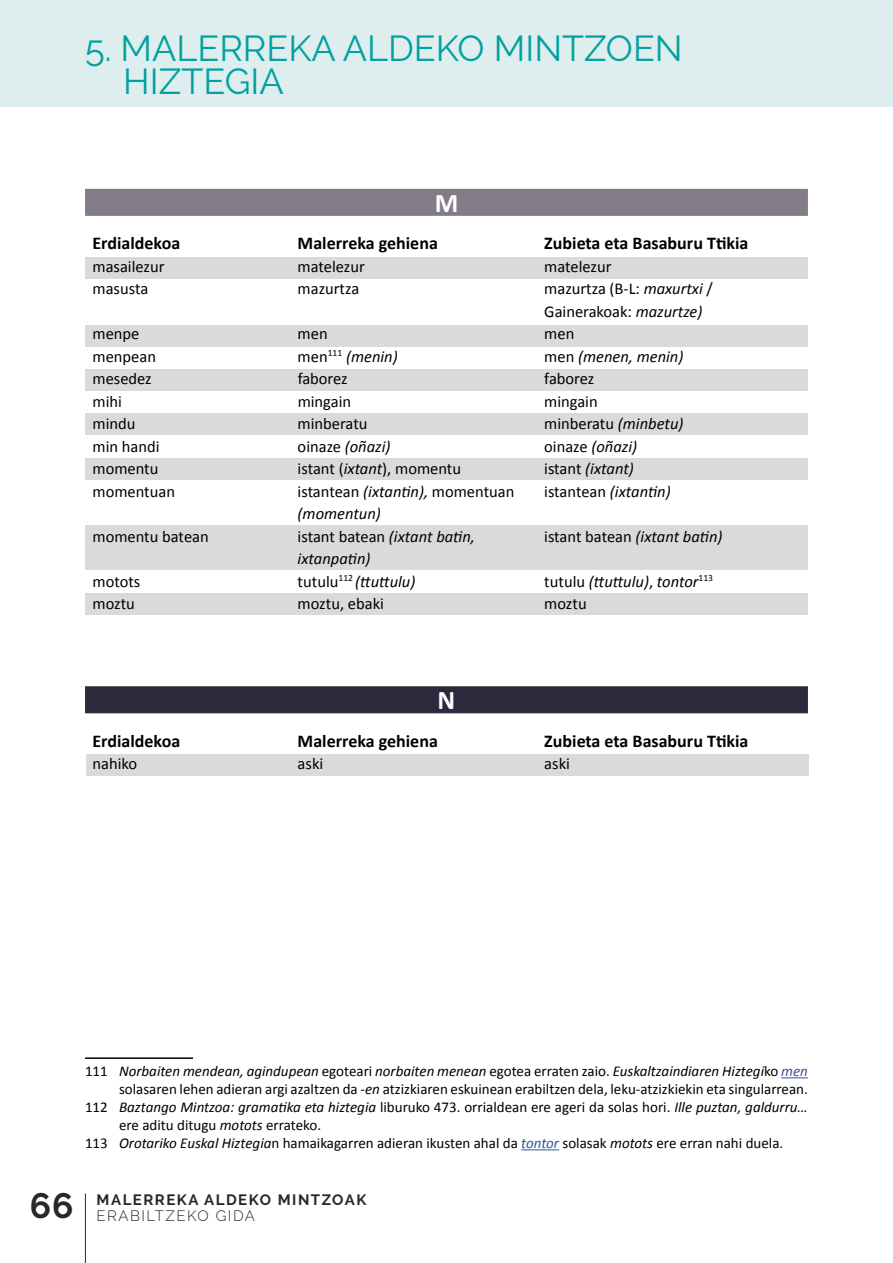
<style>
.page{position:relative;width:893px;height:1263px;background:#fff}
.page>*{position:absolute;margin:0;border:0;box-sizing:border-box;transform-origin:0 0}
.t1{font:36px/33px "Raleway";color:#00a1a0}
.t2{font:700 35.25px "Raleway";color:#282827}
.t3{font:700 27px "Calibri";color:#fff}
.t4{font:700 18px "Calibri";color:#000}
.t5{font:16.5px/22.5px "Calibri";color:#000}
.t6{font:italic 16.5px "Calibri";color:#000}
.t7{font:15px "Calibri";color:#000}
.t8{font:italic 15px "Calibri";color:#000}
.t9{font:700 15px "Raleway";letter-spacing:.1em;color:#282827}
.t10{font:300 15px "Raleway";letter-spacing:.1em;color:#282827}
.s1{font-style:italic}
.s2{font-style:normal}
.s3{color:#424a9a}
.s4{font-style:italic;color:#2d57a4}
</style>
<div class="page">
<div style="left:0;top:0;width:893px;height:106px;background:#deeded"></div>
<div style="left:85px;top:258px;width:723px;height:21px;background:#dadada"></div>
<div style="left:85px;top:325px;width:723px;height:22px;background:#dadada"></div>
<div style="left:85px;top:369px;width:723px;height:22px;background:#dadada"></div>
<div style="left:85px;top:414px;width:723px;height:21px;background:#dadada"></div>
<div style="left:85px;top:458px;width:723px;height:21px;background:#dadada"></div>
<div style="left:85px;top:526px;width:723px;height:44px;background:#dadada"></div>
<div style="left:85px;top:593px;width:723px;height:21px;background:#dadada"></div>
<div style="left:86px;top:755px;width:723px;height:21px;background:#dadada"></div>
<div style="left:85px;top:189px;width:723px;height:27px;background:#847b88"></div>
<div style="left:85px;top:686px;width:723px;height:27px;background:#2a2a3c"></div>
<hr style="left:85px;top:1057px;width:108px;height:2px;background:#000">
<svg style="left:781px;top:1077px;width:27px;height:1px"></svg>
<hr style="left:521px;top:1149px;width:38px;height:1px;background:#2d57a4">
<hr style="left:85px;top:1193px;width:1px;height:70px;background:#282827">
<h1 class="t1" style="left:123px;top:31px;width:561px;text-indent:-38px">5. MALERREKA ALDEKO MINTZOEN<br>HIZTEGIA</h1>
<h3 class="t3" style="left:435px;top:185px;width:25px">M</h3>
<p class="t4" style="left:93px;top:232px;width:89px">Erdialdekoa</p>
<p class="t4" style="left:298px;top:232px;width:142px">Malerreka gehiena</p>
<p class="t4" style="left:544px;top:232px;width:206px">Zubieta eta Basaburu Ttikia</p>
<p class="t5" style="left:93px;top:255px;width:73px">masailezur</p>
<p class="t5" style="left:298px;top:255px;width:69px">matelezur</p>
<p class="t5" style="left:544px;top:255px;width:69px">matelezur</p>
<p class="t5" style="left:93px;top:277px;width:57px">masusta</p>
<p class="t5" style="left:298px;top:277px;width:63px">mazurtza</p>
<p class="t5" style="left:544px;top:277px;width:170px">mazurtza (B-L: <span class="s1">maxurtxi</span> /<br>Gainerakoak: <span class="s1">mazurtze)</span></p>
<p class="t5" style="left:93px;top:322px;width:48px">menpe</p>
<p class="t5" style="left:298px;top:322px;width:32px">men</p>
<p class="t5" style="left:544px;top:322px;width:32px">men</p>
<p class="t5" style="left:93px;top:345px;width:65px">menpean</p>
<p class="t6" style="left:298px;top:345px;width:102px"><span class="s2">men</span><sup>111</sup> (menin)</p>
<p class="t6" style="left:544px;top:345px;width:141px"><span class="s2">men</span> (menen, menin)</p>
<p class="t5" style="left:93px;top:367px;width:61px">mesedez</p>
<p class="t5" style="left:298px;top:367px;width:52px">faborez</p>
<p class="t5" style="left:544px;top:367px;width:52px">faborez</p>
<p class="t5" style="left:93px;top:390px;width:31px">mihi</p>
<p class="t5" style="left:298px;top:390px;width:55px">mingain</p>
<p class="t5" style="left:544px;top:390px;width:55px">mingain</p>
<p class="t5" style="left:93px;top:412px;width:44px">mindu</p>
<p class="t5" style="left:298px;top:412px;width:71px">minberatu</p>
<p class="t5" style="left:544px;top:412px;width:141px">minberatu <span class="s1">(minbetu)</span></p>
<p class="t5" style="left:93px;top:435px;width:69px">min handi</p>
<p class="t6" style="left:298px;top:435px;width:94px"><span class="s2">oinaze</span> (oñazi)</p>
<p class="t6" style="left:544px;top:435px;width:94px"><span class="s2">oinaze</span> (oñazi)</p>
<p class="t5" style="left:93px;top:457px;width:67px">momentu</p>
<p class="t5" style="left:298px;top:457px;width:165px">istant (<span class="s1">ixtant</span>), momentu</p>
<p class="t6" style="left:544px;top:457px;width:91px"><span class="s2">istant</span> (ixtant)</p>
<p class="t5" style="left:92px;top:480px;width:84px">momentuan</p>
<p class="t5" style="left:298px;top:480px;width:218px">istantean <span class="s1">(ixtantin),</span> momentuan</p>
<p class="t6" style="left:544px;top:480px;width:128px"><span class="s2">istantean</span> (ixtantin)</p>
<p class="t6" style="left:298px;top:502px;width:85px">(momentun)</p>
<p class="t5" style="left:93px;top:525px;width:118px">momentu batean</p>
<p class="t6" style="left:298px;top:525px;width:179px"><span class="s2">istant batean</span> (ixtant batin,</p>
<p class="t6" style="left:544px;top:525px;width:180px"><span class="s2">istant batean</span> (ixtant batin)</p>
<p class="t6" style="left:298px;top:547px;width:74px">ixtanpatin)</p>
<p class="t5" style="left:92px;top:570px;width:49px">motots</p>
<p class="t6" style="left:298px;top:570px;width:119px"><span class="s2">tutulu</span><sup>112</sup> (ttuttulu)</p>
<p class="t6" style="left:544px;top:570px;width:170px"><span class="s2">tutulu</span> (ttuttulu)<span class="s2">,</span> tontor<sup>113</sup></p>
<p class="t5" style="left:93px;top:592px;width:44px">moztu</p>
<p class="t5" style="left:298px;top:592px;width:88px">moztu, ebaki</p>
<p class="t5" style="left:544px;top:592px;width:44px">moztu</p>
<h3 class="t3" style="left:438px;top:683px;width:19px">N</h3>
<p class="t4" style="left:93px;top:729px;width:89px">Erdialdekoa</p>
<p class="t4" style="left:298px;top:729px;width:142px">Malerreka gehiena</p>
<p class="t4" style="left:544px;top:729px;width:206px">Zubieta eta Basaburu Ttikia</p>
<p class="t5" style="left:93px;top:752px;width:46px">nahiko</p>
<p class="t5" style="left:298px;top:752px;width:27px">aski</p>
<p class="t5" style="left:544px;top:752px;width:27px">aski</p>
<p class="t8" style="left:85px;top:1061px;width:724px"><span class="s2">111</span> Norbaiten mendean, agindupean <span class="s2">egoteari</span> norbaiten menean <span class="s2">egotea erraten zaio.</span> Euskaltzaindiaren Hiztegi<span class="s2">ko</span> <span class="s3">men</span></p>
<p class="t7" style="left:119px;top:1080px;width:690px">solasaren lehen adieran argi azaltzen da -<span class="s1">en</span> atzizkiaren eskuinean erabiltzen dela, leku-atzizkiekin eta singularrean.</p>
<p class="t8" style="left:85px;top:1097px;width:724px"><span class="s2">112</span> Baztango Mintzoa: gramatika eta hiztegia <span class="s2">liburuko 473. orrialdean ere ageri da solas hori.</span> Ille puztan, galdurru…</p>
<p class="t7" style="left:119px;top:1116px;width:204px">ere aditu ditugu <span class="s1">motots</span> errateko.</p>
<p class="t7" style="left:85px;top:1134px;width:700px">113 <span class="s1">Orotariko Euskal Hiztegia</span>n hamaikagarren adieran ikusten ahal da <span class="s4">tontor</span> solasak <span class="s1">motots</span> ere erran nahi duela.</p>
<h2 class="t2" style="left:30px;top:1185px;width:45px">66</h2>
<p class="t9" style="left:97px;top:1191px;width:271px">MALERREKA ALDEKO MINTZOAK</p>
<p class="t10" style="left:97px;top:1207px;width:160px">ERABILTZEKO GIDA</p>
</div>
